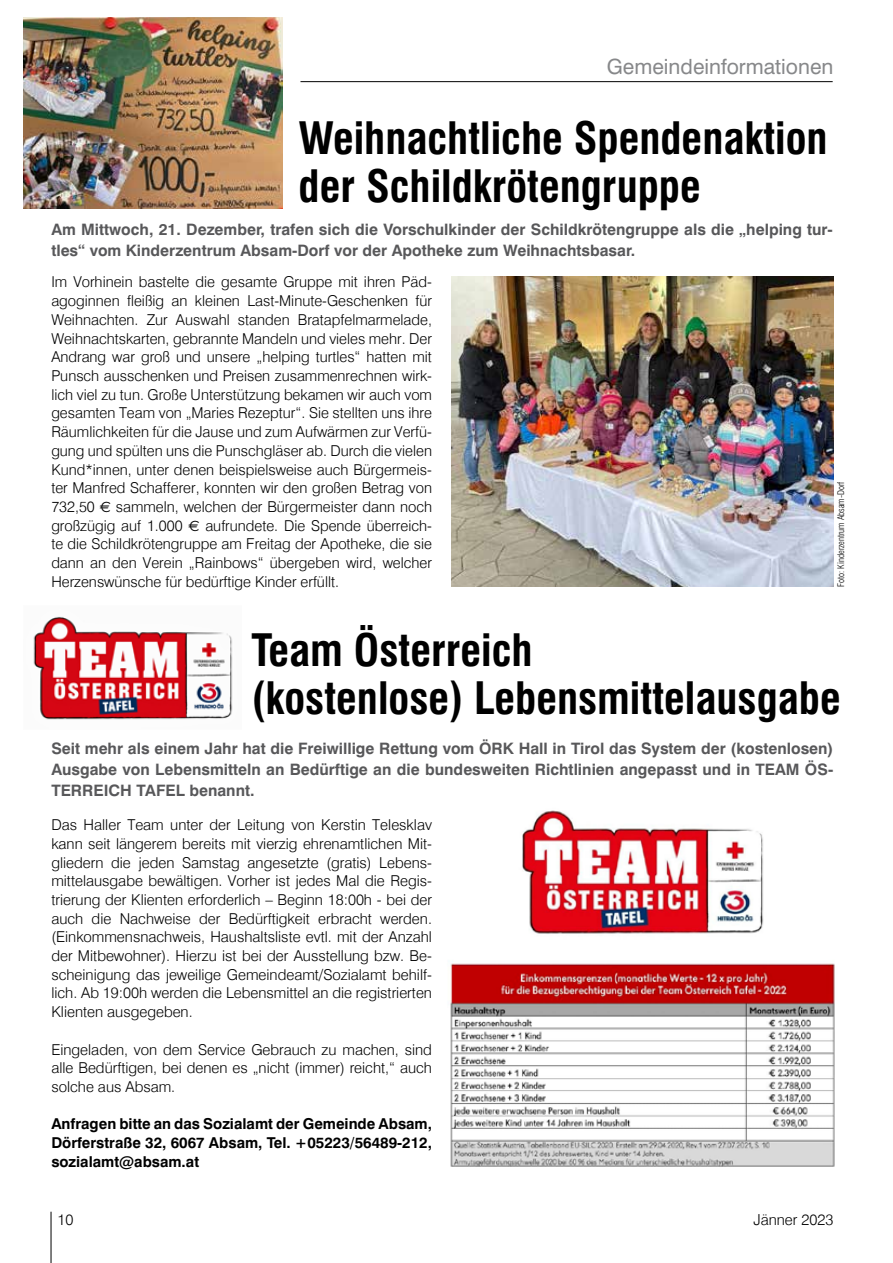
<style>
.page{position:relative;width:893px;height:1263px;background:#fff}
.page>*{position:absolute;margin:0;border:0;box-sizing:border-box;transform-origin:0 0}
.t1{font:700 condensed 43.5px/48px "Swiss 721 BT";color:#000}
.t2{font:21px "Swiss 721 BT";color:#87888a}
.t3{font:700 15.75px/21px "Swiss 721 BT";color:#58585a}
.t4{font:300 15px/18.8px "Swiss 721 BT";color:#000;text-align:justify}
.t5{font:700 15px/18.8px "Swiss 721 BT";color:#000;text-align:justify}
.t6{font:300 condensed 9px "Swiss 721 BT";color:#000}
.s1{font-family:"Euro Sans";font-weight:400}
</style>
<div class="page">
<hr style="left:51px;top:1212px;width:1px;height:51px;background:#000">
<hr style="left:300px;top:81px;width:533px;height:1px;background:#000">
<img style="left:452px;top:276px;width:381px;height:311px">
<img style="left:33px;top:616px;width:200px;height:104px">
<img style="left:450px;top:810px;width:385px;height:357px">
<img style="left:23px;top:17px;width:260px;height:192px">
<h2 class="t2" style="left:607px;top:53px;width:228px">Gemeindeinformationen</h2>
<h1 class="t1" style="left:299px;top:114px;width:530px">Weihnachtliche Spendenaktion der Schildkrötengruppe</h1>
<p class="t3" style="left:51px;top:219px;width:783px">Am Mittwoch, 21. Dezember, trafen sich die Vorschulkinder der Schildkrötengruppe als die „helping tur&shy;tles“ vom Kinderzentrum Absam-Dorf vor der Apotheke zum Weihnachtsbasar.</p>
<p class="t4" style="left:51px;top:273px;width:382px">Im Vorhinein bastelte die gesamte Gruppe mit ihren Päd&shy;agoginnen fleißig an kleinen Last-Minute-Geschenken für Weihnachten. Zur Auswahl standen Bratapfelmarmelade, Weihnachtskarten, gebrannte Mandeln und vieles mehr. Der Andrang war groß und unsere „helping turtles“ hatten mit Punsch ausschenken und Preisen zusammenrechnen wirk&shy;lich viel zu tun. Große Unterstützung bekamen wir auch vom gesamten Team von „Maries Rezeptur“. Sie stellten uns ihre Räumlichkeiten für die Jause und zum Aufwärmen zur Verfü&shy;gung und spülten uns die Punschgläser ab. Durch die vielen Kund*innen, unter denen beispielsweise auch Bürgermeis&shy;ter Manfred Schafferer, konnten wir den großen Betrag von 732,50 <span class="s1">€</span> sammeln, welchen der Bürgermeister dann noch großzügig auf 1.000 <span class="s1">€</span> aufrundete. Die Spende überreich&shy;te die Schildkrötengruppe am Freitag der Apotheke, die sie dann an den Verein „Rainbows“ übergeben wird, welcher Herzenswünsche für bedürftige Kinder erfüllt.</p>
<p class="t6" style="left:835px;top:587px;width:107px;rotate:-90deg">Foto: Kinderzentrum Absam-Dorf</p>
<h1 class="t1" style="left:251px;top:627px;width:591px">Team Österreich<br>(kostenlose) Lebensmittelausgabe</h1>
<p class="t3" style="left:51px;top:738px;width:784px;text-align:justify">Seit mehr als einem Jahr hat die Freiwillige Rettung vom ÖRK Hall in Tirol das System der (kostenlosen)<br>Ausgabe von Lebensmitteln an Bedürftige an die bundesweiten Richtlinien angepasst und in TEAM ÖS-TERREICH TAFEL benannt.</p>
<p class="t4" style="left:51px;top:815px;width:382px">Das Haller Team unter der Leitung von Kerstin Telesklav kann seit längerem bereits mit vierzig ehrenamtlichen Mit&shy;gliedern die jeden Samstag angesetzte (gratis) Lebens&shy;mittelausgabe bewältigen. Vorher ist jedes Mal die Regis&shy;trierung der Klienten erforderlich – Beginn 18:00h - bei der auch die Nachweise der Bedürftigkeit erbracht werden. (Einkommensnachweis, Haushaltsliste evtl. mit der Anzahl der Mitbewohner). Hierzu ist bei der Ausstellung bzw. Be&shy;scheinigung das jeweilige Gemeindeamt/Sozialamt behilf&shy;lich. Ab 19:00h werden die Lebensmittel an die registrierten Klienten ausgegeben.</p>
<p class="t4" style="left:51px;top:1040px;width:382px">Eingeladen, von dem Service Gebrauch zu machen, sind alle Bedürftigen, bei denen es „nicht (immer) reicht,“ auch solche aus Absam.</p>
<p class="t5" style="left:51px;top:1114px;width:382px">Anfragen bitte an das Sozialamt der Gemeinde Absam, Dörferstraße 32, 6067 Absam, Tel. +05223/56489-212, sozialamt@absam.at</p>
<p class="t4" style="left:57px;top:1210px;width:17px">10</p>
<p class="t4" style="left:753px;top:1210px;width:81px">Jänner 2023</p>
</div>
